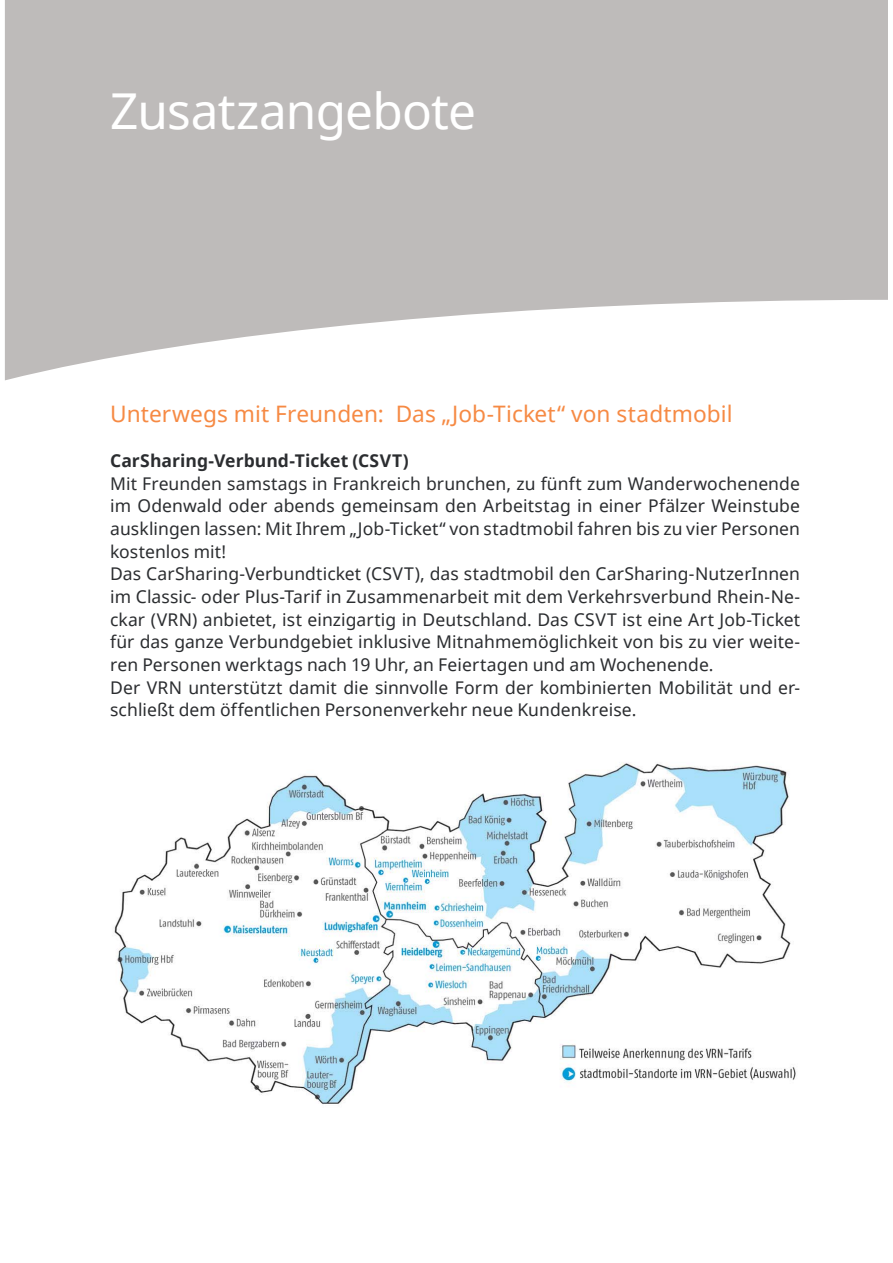
<style>
.page{position:relative;width:893px;height:1263px;background:#fff}
.page>*{position:absolute;margin:0;border:0;box-sizing:border-box;transform-origin:0 0}
.t1{font:49.5px "Noto Sans";letter-spacing:-.015em;color:#fff}
.t2{font:22.65px "Noto Sans";color:#f68a44}
.t3{font:17.55px/22.6px "Noto Sans";letter-spacing:.005em;color:#2b2d30}
.t4{font:700 17.55px "Noto Sans";letter-spacing:.005em;color:#2b2d30}
</style>
<div class="page">
<svg style="left:5px;top:0;width:883px;height:380px;background:#c7c5c4"></svg>
<img style="left:114px;top:762px;width:682px;height:342px">
<h1 class="t1" style="left:110px;top:76px;width:367px">Zusatzangebote</h1>
<p class="t2" style="left:110px;top:398px;width:624px">Unterwegs mit Freunden: Das „Job-Ticket“ von stadtmobil</p>
<p class="t4" style="left:110px;top:448px;width:300px">CarSharing-Verbund-Ticket (CSVT)</p>
<p class="t3" style="left:110px;top:472px;width:692px">Mit Freunden samstags in Frankreich brunchen, zu fünft zum Wanderwochenende im Odenwald oder abends gemeinsam den Arbeitstag in einer Pfälzer Weinstube ausklingen lassen: Mit Ihrem „Job-Ticket“ von stadtmobil fahren bis zu vier Personen kostenlos mit!<br>Das CarSharing-Verbundticket (CSVT), das stadtmobil den CarSharing-NutzerInnen im Classic- oder Plus-Tarif in Zusammenarbeit mit dem Verkehrsverbund Rhein-Ne&shy;ckar (VRN) anbietet, ist einzigartig in Deutschland. Das CSVT ist eine Art Job-Ticket für das ganze Verbundgebiet inklusive Mitnahmemöglichkeit von bis zu vier weite&shy;ren Personen werktags nach 19 Uhr, an Feiertagen und am Wochenende.<br>Der VRN unterstützt damit die sinnvolle Form der kombinierten Mobilität und er&shy;schließt dem öffentlichen Personenverkehr neue Kundenkreise.</p>
</div>
